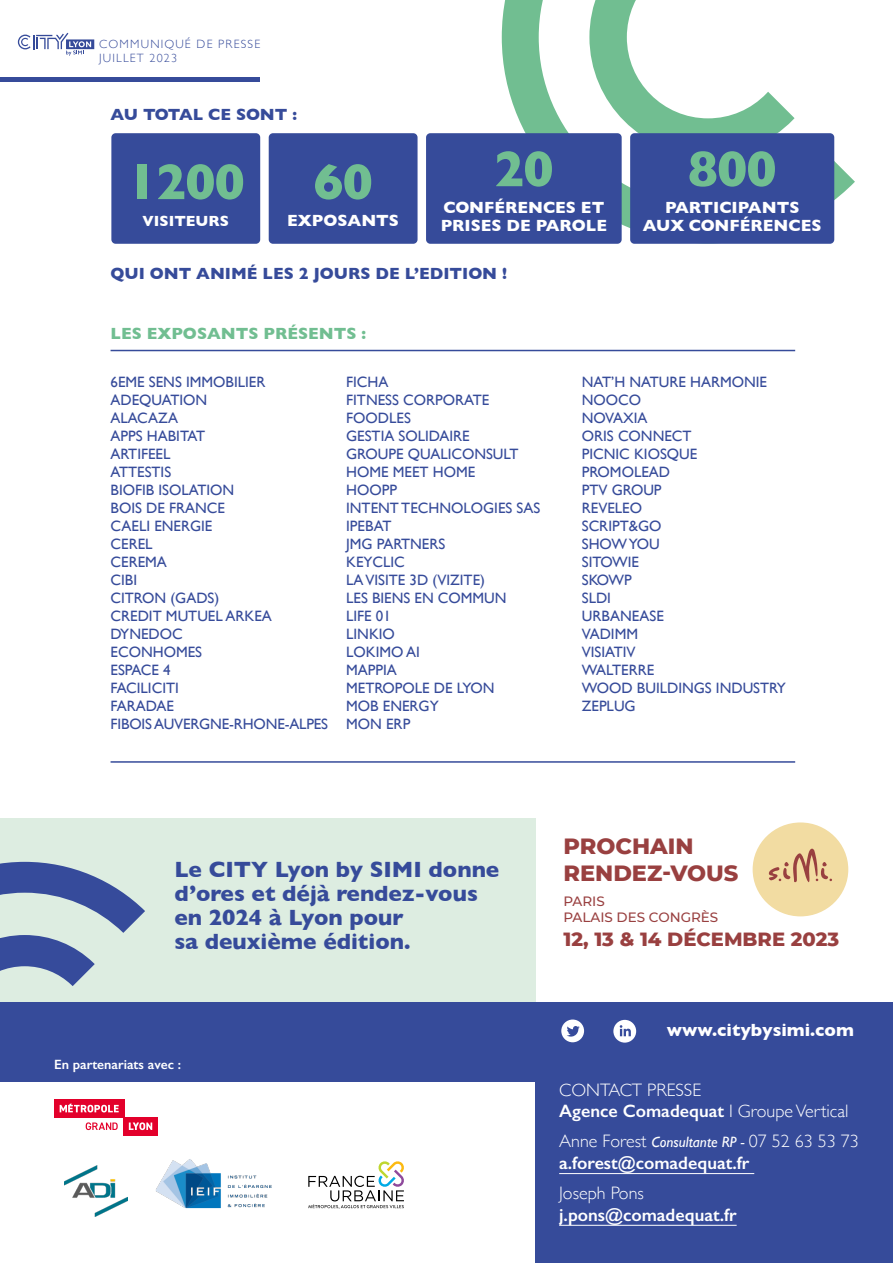
<style>
.page{position:relative;width:893px;height:1263px;background:#fff}
.page>*{position:absolute;margin:0;border:0;box-sizing:border-box;transform-origin:0 0}
.t1{font:700 51px "Gill Sans";letter-spacing:-.02em;color:#71be91}
.t2{font:700 22.5px/24px "Gill Sans";color:#364b9a}
.t3{font:800 22.5px/27px "Montserrat";color:#994040}
.t4{font:800 19.5px "Montserrat";color:#994040}
.t5{font:600 18px/21.6px "Gill Sans";color:#fff}
.t6{font:300 18px/21.6px "Gill Sans";color:#fff}
.t7{font:700 18px "Gill Sans";color:#fff}
.t8{font:700 16.5px/18px "Gill Sans";color:#fff}
.t9{font:700 16.5px "Gill Sans";color:#364b9a}
.t10{font:700 16.5px "Gill Sans";color:#71be91}
.t11{font:15px/18px "Gill Sans";color:#364b9a}
.t12{font:700 15px "Gill Sans";color:#fff}
.t13{font:500 13.5px/16.2px "Montserrat";color:#994040}
.t14{font:600 13.5px "Gill Sans";color:#fff}
.t15{font:300 12px/14.4px "Gill Sans";letter-spacing:.1em;color:#364b9a}
.s1{font-weight:600}
.s2{font-weight:300}
.s3{font-weight:400;font-style:italic;font-size:15px}
</style>
<div class="page">
<div style="left:0;top:818px;width:536px;height:194px;background:#ddede1"></div>
<svg style="left:502px;top:0;width:353px;height:243px"></svg>
<div style="left:536px;top:1054px;width:357px;height:209px;background:#364b9a"></div>
<svg style="left:0;top:862px;width:145px;height:71px"></svg>
<div style="left:0;top:1002px;width:893px;height:80px;background:#364b9a"></div>
<div style="left:54px;top:1099px;width:70px;height:19px;background:#e3002b"></div>
<div style="left:123px;top:1117px;width:35px;height:18px;background:#e3002b"></div>
<svg style="left:0;top:935px;width:119px;height:196px"></svg>
<svg style="left:129px;top:1122px;width:23px;height:8px"></svg>
<svg style="left:308px;top:1161px;width:96px;height:48px"></svg>
<img style="left:156px;top:1159px;width:116px;height:50px">
<svg style="left:18px;top:33px;width:76px;height:23px"></svg>
<div style="left:0;top:77px;width:259px;height:5px;background:#364b9a"></div>
<div style="left:561px;top:1019px;width:23px;height:23px;background:#fff;border-radius:50%"></div>
<svg style="left:567px;top:1026px;width:13px;height:11px"></svg>
<div style="left:613px;top:1020px;width:23px;height:22px;background:#fff;border-radius:50%"></div>
<svg style="left:620px;top:1025px;width:11px;height:11px"></svg>
<img style="left:64px;top:1165px;width:64px;height:51px">
<div style="left:753px;top:822px;width:95px;height:94px;background:#f2dca2;border-radius:50%"></div>
<svg style="left:769px;top:849px;width:63px;height:34px"></svg>
<hr style="left:559px;top:1173px;width:195px;height:1px;background:#fff">
<hr style="left:559px;top:1225px;width:178px;height:1px;background:#fff">
<div style="left:111px;top:133px;width:149px;height:111px;background:#364b9a;border-radius:4px"></div>
<div style="left:269px;top:133px;width:149px;height:111px;background:#364b9a;border-radius:4px"></div>
<div style="left:426px;top:133px;width:196px;height:111px;background:#364b9a;border-radius:4px"></div>
<div style="left:630px;top:133px;width:204px;height:111px;background:#364b9a;border-radius:4px"></div>
<hr style="left:111px;top:350px;width:684px;height:1px;background:#364b9a">
<hr style="left:111px;top:761px;width:684px;height:2px;background:#364b9a">
<p class="t15" style="left:99px;top:36px;width:163px">COMMUNIQUÉ DE PRESSE<br>JUILLET 2023</p>
<p class="t9" style="left:111px;top:101px;width:188px">AU TOTAL CE SONT :</p>
<h1 class="t1" style="left:127px;top:141px;width:120px">1200</h1>
<p class="t12" style="left:143px;top:209px;width:88px">VISITEURS</p>
<h1 class="t1" style="left:313px;top:141px;width:61px">60</h1>
<p class="t8" style="left:287px;top:211px;width:113px">EXPOSANTS</p>
<h1 class="t1" style="left:494px;top:129px;width:61px">20</h1>
<p class="t8" style="left:441px;top:198px;width:168px">CONFÉRENCES ET<br>PRISES DE PAROLE</p>
<p class="t9" style="left:111px;top:261px;width:398px">QUI ONT ANIMÉ LES 2 JOURS DE L’EDITION !</p>
<p class="t10" style="left:111px;top:320px;width:257px">LES EXPOSANTS PRÉSENTS :</p>
<h1 class="t1" style="left:688px;top:129px;width:90px">800</h1>
<p class="t8" style="left:643px;top:198px;width:180px;text-align:center">PARTICIPANTS<br>AUX CONFÉRENCES</p>
<p class="t11" style="left:111px;top:373px;width:219px">6EME SENS IMMOBILIER<br>ADEQUATION<br>ALACAZA<br>APPS HABITAT<br>ARTIFEEL<br>ATTESTIS<br>BIOFIB ISOLATION<br>BOIS DE FRANCE<br>CAELI ENERGIE<br>CEREL<br>CEREMA<br>CIBI<br>CITRON (GADS)<br>CREDIT MUTUEL ARKEA<br>DYNEDOC<br>ECONHOMES<br>ESPACE 4<br>FACILICITI<br>FARADAE<br>FIBOIS AUVERGNE-RHONE-ALPES</p>
<p class="t11" style="left:346px;top:373px;width:196px">FICHA<br>FITNESS CORPORATE<br>FOODLES<br>GESTIA SOLIDAIRE<br>GROUPE QUALICONSULT<br>HOME MEET HOME<br>HOOPP<br>INTENT TECHNOLOGIES SAS<br>IPEBAT<br>JMG PARTNERS<br>KEYCLIC<br>LA VISITE 3D (VIZITE)<br>LES BIENS EN COMMUN<br>LIFE 01<br>LINKIO<br>LOKIMO AI<br>MAPPIA<br>METROPOLE DE LYON<br>MOB ENERGY<br>MON ERP</p>
<p class="t11" style="left:582px;top:373px;width:206px">NAT’H NATURE HARMONIE<br>NOOCO<br>NOVAXIA<br>ORIS CONNECT<br>PICNIC KIOSQUE<br>PROMOLEAD<br>PTV GROUP<br>REVELEO<br>SCRIPT&amp;GO<br>SHOW YOU<br>SITOWIE<br>SKOWP<br>SLDI<br>URBANEASE<br>VADIMM<br>VISIATIV<br>WALTERRE<br>WOOD BUILDINGS INDUSTRY<br>ZEPLUG</p>
<h2 class="t2" style="left:174px;top:857px;width:327px">Le CITY Lyon by SIMI donne d’ores et déjà rendez-vous en 2024 à Lyon pour<br>sa deuxième édition.</h2>
<p class="t14" style="left:54px;top:1056px;width:129px">En partenariats avec :</p>
<h2 class="t3" style="left:563px;top:831px;width:176px">PROCHAIN<br>RENDEZ-VOUS</h2>
<p class="t13" style="left:563px;top:893px;width:156px">PARIS<br>PALAIS DES CONGRÈS</p>
<h3 class="t4" style="left:563px;top:924px;width:277px">12, 13 &amp; 14 DÉCEMBRE 2023</h3>
<p class="t7" style="left:667px;top:1015px;width:188px">www.citybysimi.com</p>
<p class="t6" style="left:559px;top:1078px;width:291px">CONTACT PRESSE<br><span class="s1">Agence Comadequat</span> I Groupe Vertical</p>
<p class="t5" style="left:559px;top:1130px;width:301px"><span class="s2">Anne Forest</span> <span class="s3">Consultante RP -</span> <span class="s2">07 52 63 53 73 </span>a.forest@comadequat.fr</p>
<p class="t6" style="left:559px;top:1181px;width:86px">Joseph Pons</p>
<p class="t5" style="left:559px;top:1204px;width:179px">j.pons@comadequat.fr</p>
</div>
